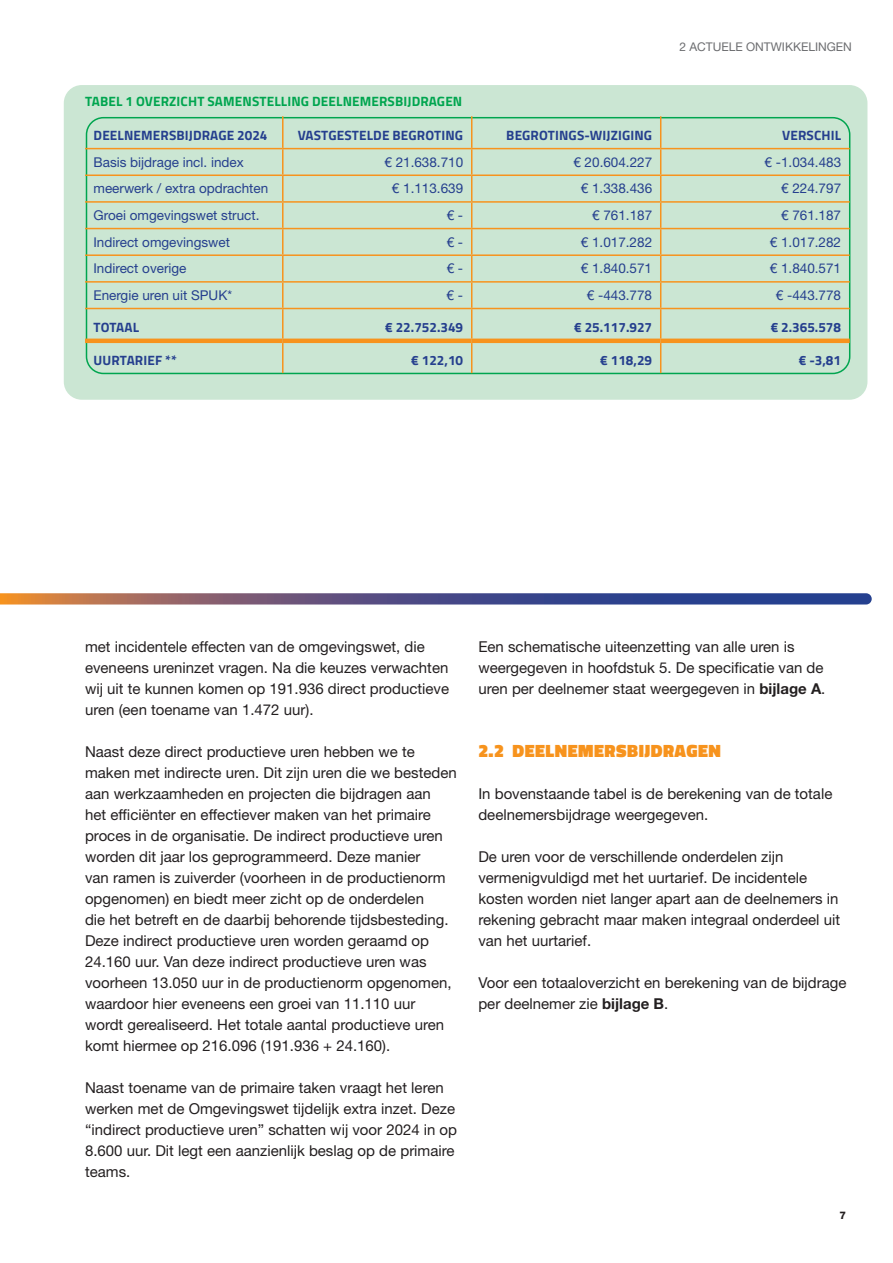
<style>
.page{position:relative;width:893px;height:1263px;background:#fff}
.page>*{position:absolute;margin:0;border:0;box-sizing:border-box;transform-origin:0 0}
.t1{font:900 18px "Titillium Web";letter-spacing:.03em;color:#f7931d}
.t2{font:15px/21px "Helvetica Neue LT Std";color:#231f20}
.t3{font:13.5px "Helvetica Neue LT Std";color:#253f8e}
.t4{font:700 13.5px "Titillium Web";letter-spacing:.01em;color:#253f8e}
.t5{font:700 13.5px "Titillium Web";letter-spacing:.01em;color:#00a54f}
.t6{font:12px "Helvetica Neue LT Std";color:#6c6d70}
.t7{font:800 10.5px "Helvetica Neue LT Std";color:#231f20}
.s1{font-weight:700}
</style>
<div class="page">
<svg style="left:0;top:593px;width:872px;height:11px;background:#62577d"></svg>
<div style="left:64px;top:85px;width:803px;height:315px;background:#cbe6d3;border-radius:18px"></div>
<div style="left:86px;top:117px;width:764px;height:257px;border:2px solid #00a54f;border-radius:17px"></div>
<hr style="left:282px;top:116px;width:2px;height:32px;background:#f7931d">
<hr style="left:471px;top:116px;width:1px;height:32px;background:#f7931d">
<hr style="left:660px;top:116px;width:1px;height:32px;background:#f7931d">
<hr style="left:85px;top:148px;width:198px;height:1px;background:#f7931d">
<hr style="left:283px;top:148px;width:189px;height:1px;background:#f7931d">
<hr style="left:282px;top:149px;width:2px;height:25px;background:#f7931d">
<hr style="left:472px;top:148px;width:189px;height:1px;background:#f7931d">
<hr style="left:661px;top:148px;width:189px;height:1px;background:#f7931d">
<hr style="left:85px;top:174px;width:198px;height:2px;background:#f7931d">
<hr style="left:283px;top:174px;width:189px;height:2px;background:#f7931d">
<hr style="left:282px;top:176px;width:2px;height:25px;background:#f7931d">
<hr style="left:472px;top:174px;width:189px;height:2px;background:#f7931d">
<hr style="left:661px;top:174px;width:189px;height:2px;background:#f7931d">
<hr style="left:85px;top:201px;width:198px;height:2px;background:#f7931d">
<hr style="left:283px;top:201px;width:189px;height:2px;background:#f7931d">
<hr style="left:282px;top:203px;width:2px;height:25px;background:#f7931d">
<hr style="left:472px;top:201px;width:189px;height:2px;background:#f7931d">
<hr style="left:661px;top:201px;width:189px;height:2px;background:#f7931d">
<hr style="left:85px;top:228px;width:198px;height:1px;background:#f7931d">
<hr style="left:283px;top:228px;width:189px;height:1px;background:#f7931d">
<hr style="left:282px;top:229px;width:2px;height:25px;background:#f7931d">
<hr style="left:472px;top:228px;width:189px;height:1px;background:#f7931d">
<hr style="left:661px;top:228px;width:189px;height:1px;background:#f7931d">
<hr style="left:85px;top:254px;width:198px;height:2px;background:#f7931d">
<hr style="left:283px;top:254px;width:189px;height:2px;background:#f7931d">
<hr style="left:282px;top:256px;width:2px;height:25px;background:#f7931d">
<hr style="left:472px;top:254px;width:189px;height:2px;background:#f7931d">
<hr style="left:661px;top:254px;width:189px;height:2px;background:#f7931d">
<hr style="left:85px;top:281px;width:198px;height:2px;background:#f7931d">
<hr style="left:283px;top:281px;width:189px;height:2px;background:#f7931d">
<hr style="left:282px;top:283px;width:2px;height:25px;background:#f7931d">
<hr style="left:472px;top:281px;width:189px;height:2px;background:#f7931d">
<svg style="left:471px;top:149px;width:1px;height:159px"></svg>
<hr style="left:661px;top:281px;width:189px;height:2px;background:#f7931d">
<svg style="left:660px;top:149px;width:1px;height:159px"></svg>
<hr style="left:85px;top:308px;width:198px;height:1px;background:#f7931d">
<hr style="left:283px;top:308px;width:189px;height:1px;background:#f7931d">
<hr style="left:282px;top:309px;width:2px;height:30px;background:#f7931d">
<hr style="left:472px;top:308px;width:189px;height:1px;background:#f7931d">
<hr style="left:471px;top:309px;width:1px;height:30px;background:#f7931d">
<hr style="left:661px;top:308px;width:189px;height:1px;background:#f7931d">
<hr style="left:660px;top:309px;width:1px;height:30px;background:#f7931d">
<hr style="left:282px;top:343px;width:2px;height:30px;background:#f7931d">
<hr style="left:471px;top:343px;width:1px;height:30px;background:#f7931d">
<hr style="left:660px;top:343px;width:1px;height:30px;background:#f7931d">
<hr style="left:85px;top:339px;width:198px;height:4px;background:#f7931d">
<hr style="left:283px;top:339px;width:189px;height:4px;background:#f7931d">
<hr style="left:472px;top:339px;width:189px;height:4px;background:#f7931d">
<hr style="left:661px;top:339px;width:189px;height:4px;background:#f7931d">
<p class="t6" style="left:679px;top:40px;width:27px">2 Actuele</p>
<p class="t6" style="left:746px;top:40px;width:9px">ontwikkelingen</p>
<p class="t5" style="left:85px;top:91px;width:379px">TABEL 1 OVERZICHT SAMENSTELLING DEELNEMERSBIJDRAGEN</p>
<p class="t4" style="left:94px;top:125px;width:175px">DEELNEMERSBIJDRAGE 2024</p>
<p class="t4" style="left:298px;top:125px;width:167px">VASTGESTELDE BEGROTING</p>
<p class="t4" style="left:506px;top:125px;width:147px">BEGROTINGS-WIJZIGING</p>
<p class="t4" style="left:782px;top:125px;width:60px">VERSCHIL</p>
<p class="t3" style="left:94px;top:154px;width:152px">Basis bijdrage incl. index</p>
<p class="t3" style="left:384px;top:154px;width:80px">€ 21.638.710</p>
<p class="t3" style="left:573px;top:154px;width:80px">€ 20.604.227</p>
<p class="t3" style="left:765px;top:154px;width:78px">€ -1.034.483</p>
<p class="t3" style="left:94px;top:181px;width:176px">meerwerk / extra opdrachten</p>
<p class="t3" style="left:392px;top:181px;width:73px">€ 1.113.639</p>
<p class="t3" style="left:581px;top:181px;width:73px">€ 1.338.436</p>
<p class="t3" style="left:781px;top:181px;width:62px">€ 224.797</p>
<p class="t3" style="left:94px;top:207px;width:168px">Groei omgevingswet struct.</p>
<p class="t3" style="left:447px;top:207px;width:18px">€ -</p>
<p class="t3" style="left:592px;top:207px;width:62px">€ 761.187</p>
<p class="t3" style="left:781px;top:207px;width:62px">€ 761.187</p>
<p class="t3" style="left:93px;top:234px;width:138px">Indirect omgevingswet</p>
<p class="t3" style="left:447px;top:234px;width:18px">€ -</p>
<p class="t3" style="left:581px;top:234px;width:73px">€ 1.017.282</p>
<p class="t3" style="left:770px;top:234px;width:73px">€ 1.017.282</p>
<p class="t3" style="left:93px;top:260px;width:95px">Indirect overige</p>
<p class="t3" style="left:447px;top:260px;width:18px">€ -</p>
<p class="t3" style="left:581px;top:260px;width:73px">€ 1.840.571</p>
<p class="t3" style="left:770px;top:260px;width:73px">€ 1.840.571</p>
<p class="t3" style="left:93px;top:287px;width:140px">Energie uren uit SPUK*</p>
<p class="t3" style="left:447px;top:287px;width:18px">€ -</p>
<p class="t3" style="left:587px;top:287px;width:67px">€ -443.778</p>
<p class="t3" style="left:776px;top:287px;width:67px">€ -443.778</p>
<p class="t4" style="left:94px;top:317px;width:47px">TOTAAL</p>
<p class="t4" style="left:385px;top:317px;width:79px">€ 22.752.349</p>
<p class="t4" style="left:574px;top:317px;width:79px">€ 25.117.927</p>
<p class="t4" style="left:771px;top:317px;width:72px">€ 2.365.578</p>
<p class="t4" style="left:94px;top:350px;width:85px">UURTARIEF **</p>
<p class="t4" style="left:411px;top:350px;width:53px">€ 122,10</p>
<p class="t4" style="left:600px;top:350px;width:53px">€ 118,29</p>
<p class="t4" style="left:799px;top:350px;width:44px">€ -3,81</p>
<p class="t2" style="left:85px;top:636px;width:366px">met incidentele effecten van de omgevingswet, die eveneens ureninzet vragen. Na die keuzes verwachten wij uit te kunnen komen op 191.936 direct productieve uren (een toename van 1.472 uur).</p>
<p class="t2" style="left:85px;top:741px;width:373px">Naast deze direct productieve uren hebben we te maken met indirecte uren. Dit zijn uren die we besteden aan werkzaamheden en projecten die bijdragen aan<br>het efficiënter en effectiever maken van het primaire proces in de organisatie. De indirect productieve uren worden dit jaar los geprogrammeerd. Deze manier<br>van ramen is zuiverder (voorheen in de productienorm opgenomen) en biedt meer zicht op de onderdelen<br>die het betreft en de daarbij behorende tijdsbesteding.<br>Deze indirect productieve uren worden geraamd op 24.160 uur. Van deze indirect productieve uren was voorheen 13.050 uur in de productienorm opgenomen, waardoor hier eveneens een groei van 11.110 uur wordt gerealiseerd. Het totale aantal productieve uren komt hiermee op 216.096 (191.936 + 24.160).</p>
<p class="t2" style="left:85px;top:1077px;width:374px">Naast toename van de primaire taken vraagt het leren werken met de Omgevingswet tijdelijk extra inzet. Deze “indirect productieve uren” schatten wij voor 2024 in op 8.600 uur. Dit legt een aanzienlijk beslag op de primaire teams.</p>
<p class="t2" style="left:478px;top:636px;width:349px">Een schematische uiteenzetting van alle uren is weergegeven in hoofdstuk 5. De specificatie van de uren per deelnemer staat weergegeven in <span class="s1">bijlage A</span>.</p>
<p class="t1" style="left:478px;top:738px;width:244px">2.2 DEELNEMERSBIJDRAGEN</p>
<p class="t2" style="left:478px;top:783px;width:355px">In bovenstaande tabel is de berekening van de totale deelnemersbijdrage weergegeven.</p>
<p class="t2" style="left:478px;top:846px;width:363px">De uren voor de verschillende onderdelen zijn vermenigvuldigd met het uurtarief. De incidentele kosten worden niet langer apart aan de deelnemers in rekening gebracht maar maken integraal onderdeel uit van het uurtarief.</p>
<p class="t2" style="left:478px;top:972px;width:370px">Voor een totaaloverzicht en berekening van de bijdrage per deelnemer zie <span class="s1">bijlage B</span>.</p>
<p class="t7" style="left:840px;top:1209px;width:8px">7</p>
</div>
